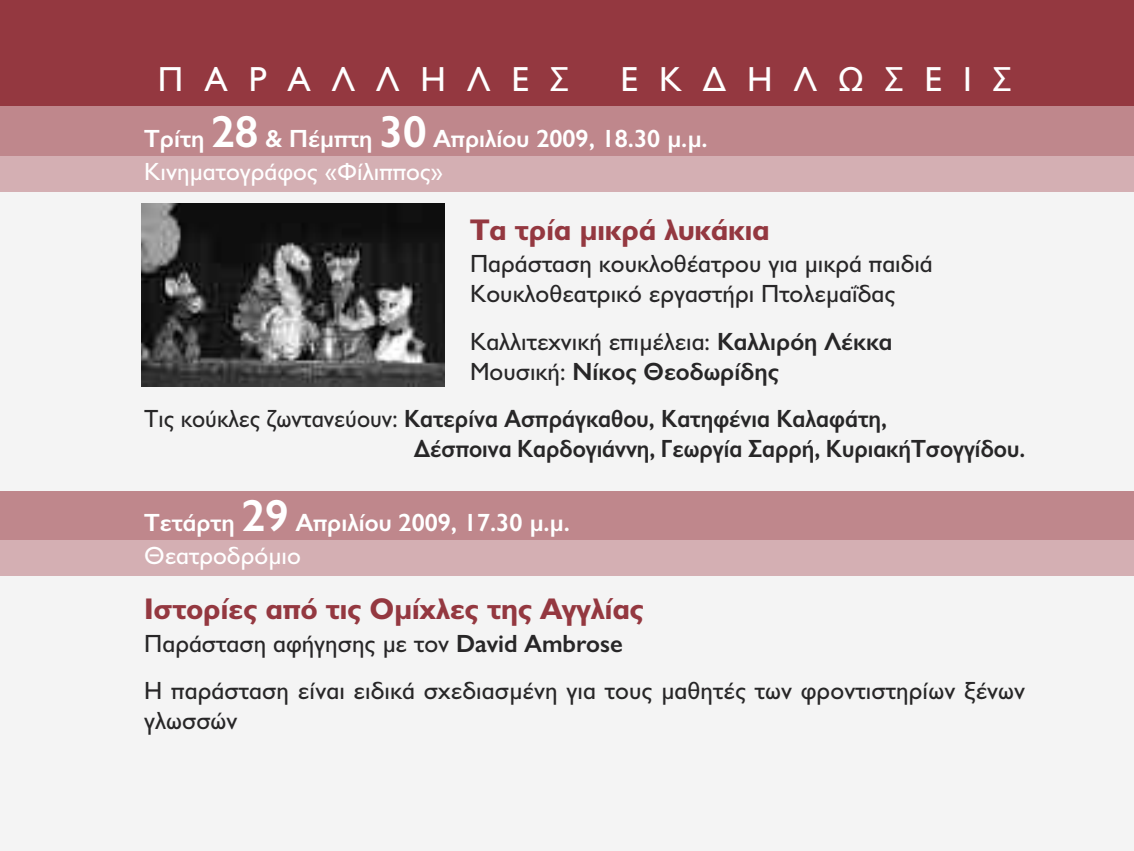
<style>
.page{position:relative;width:1134px;height:851px;background:#fff}
.page>*{position:absolute;margin:0;border:0;box-sizing:border-box;transform-origin:0 0}
.t1{font:35px "CF Jeckyl";letter-spacing:.6em;color:#fff}
.t2{font:700 30px "CF Jeckyl";color:#943840}
.t3{font:25px/30px "CF Jeckyl";color:#272627}
.t4{font:600 25px/30px "CF Jeckyl";color:#272627;scale:.95 1}
.t5{font:600 25px/33px "CF Jeckyl";color:#fff}
.s1{font-size:45px}
.s2{font-weight:400}
.s3{font-weight:600}
</style>
<div class="page">
<div style="left:0;top:0;width:1134px;height:106px;background:#943840"></div>
<div style="left:0;top:106px;width:1134px;height:744px;background:#f4f4f4"></div>
<div style="left:0;top:106px;width:1134px;height:50px;background:#bf878c"></div>
<div style="left:0;top:156px;width:1134px;height:36px;background:#d4afb3"></div>
<div style="left:0;top:490px;width:1134px;height:50px;background:#bf878c"></div>
<div style="left:0;top:540px;width:1134px;height:36px;background:#d4afb3"></div>
<img style="left:142px;top:204px;width:302px;height:182px">
<h1 class="t1" style="left:158px;top:60px;width:412px">ΠΑΡΑΛΛΗΛΕΣ</h1>
<h1 class="t1" style="left:620px;top:60px;width:393px">ΕΚ∆ΗΛΩΣΕΙΣ</h1>
<p class="t5" style="left:144px;top:122px;width:565px">Τρίτη <span class="s1">28</span> &amp; Πέµπτη <span class="s1">30</span> Απριλίου 2009, 18.30 µ.µ.<br><span class="s2">Κινηµατογράφος «Φίλιππος»</span></p>
<p class="t2" style="left:470px;top:212px;width:301px">Τα τρία µικρά λυκάκια</p>
<p class="t3" style="left:470px;top:249px;width:464px">Παράσταση κουκλοθέατρου για µικρά παιδιά<br>Κουκλοθεατρικό εργαστήρι Πτολεµαΐδας</p>
<p class="t3" style="left:470px;top:327px;width:424px">Καλλιτεχνική επιµέλεια: <span class="s3">Καλλιρόη Λέκκα<br></span>Μουσική: <span class="s3">Νίκος Θεοδωρίδης</span></p>
<p class="t4" style="left:414px;top:403px;width:644px;text-indent:-270px"><span class="s2">Τις κούκλες ζωντανεύουν:</span> Κατερίνα Ασπράγκαθου, Κατηφένια Καλαφάτη,<br>∆έσποινα Καρδογιάννη, Γεωργία Σαρρή, ΚυριακήΤσογγίδου.</p>
<p class="t5" style="left:144px;top:506px;width:427px">Τετάρτη <span class="s1">29</span> Απριλίου 2009, 17.30 µ.µ.<br><span class="s2">Θεατροδρόµιο</span></p>
<p class="t2" style="left:144px;top:591px;width:501px">Ιστορίες από τις Οµίχλες της Αγγλίας</p>
<p class="t3" style="left:144px;top:620px;width:882px;line-height:47.5px">Παράσταση αφήγησης µε τον <span class="s3">David Ambrose<br></span>H παράσταση είναι ειδικά σχεδιασµένη για τους µαθητές των φροντιστηρίων ξένων</p>
<p class="t3" style="left:144px;top:706px;width:95px">γλωσσών</p>
</div>
